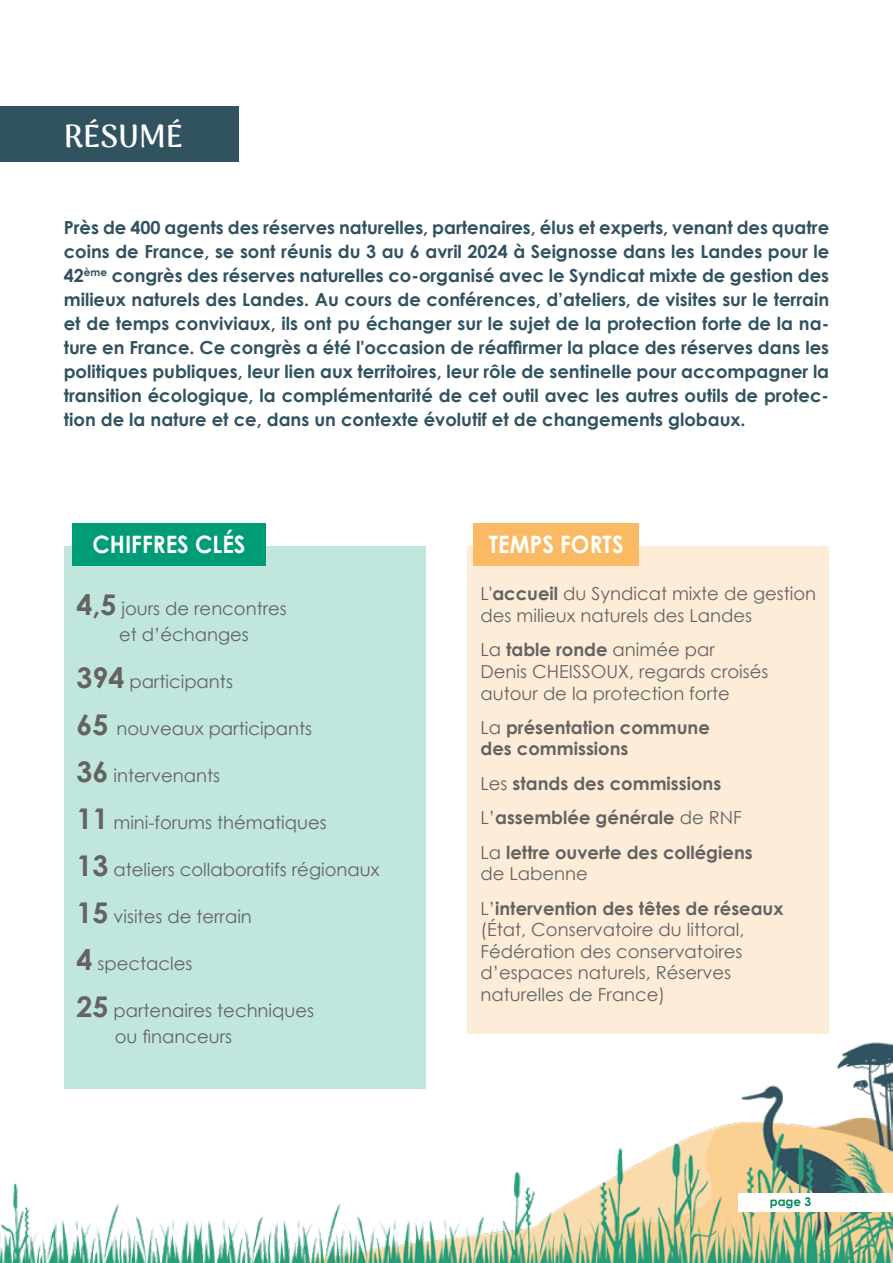
<style>
.page{position:relative;width:893px;height:1263px;background:#fff}
.page>*{position:absolute;margin:0;border:0;box-sizing:border-box;transform-origin:0 0}
.t1{font:700 31.5px "Arima Madurai";color:#fff}
.t2{font:700 24px "Century Gothic";color:#fff;scale:.93 1}
.t3{font:700 18px/24px "Century Gothic";color:#31525f;text-align:justify}
.t4{font:18px/21.6px "Century Gothic";color:#646363}
.t5{font:700 18px/34.3px "Century Gothic";color:#646363}
.t6{font:700 12px "Century Gothic";color:#00885b}
.s1{font-weight:700;font-size:28.5px}
.s2{font-weight:700}
.s3{font-weight:400}
</style>
<div class="page">
<img style="left:0;top:1039px;width:893px;height:224px">
<div style="left:739px;top:1194px;width:154px;height:18px;background:#fff"></div>
<div style="left:468px;top:546px;width:361px;height:487px;background:#fdedd8"></div>
<div style="left:64px;top:546px;width:361px;height:543px;background:#c0e6dd"></div>
<div style="left:0;top:106px;width:238px;height:56px;background:#31525f"></div>
<div style="left:72px;top:523px;width:194px;height:43px;background:#009b77"></div>
<div style="left:473px;top:523px;width:166px;height:43px;background:#faba64"></div>
<h1 class="t1" style="left:64px;top:114px;width:121px">RÉSUMÉ</h1>
<p class="t3" style="left:64px;top:214px;width:767px">Près de 400 agents des réserves naturelles, partenaires, élus et experts, venant des quatre coins de France, se sont réunis du 3 au 6 avril 2024 à Seignosse dans les Landes pour le 42<sup>ème</sup> congrès des réserves naturelles co-organisé avec le Syndicat mixte de gestion des milieux naturels des Landes. Au cours de conférences, d’ateliers, de visites sur le terrain et de temps conviviaux, ils ont pu échanger sur le sujet de la protection forte de la na&shy;ture en France. Ce congrès a été l'occasion de réaffirmer la place des réserves dans les politiques publiques, leur lien aux territoires, leur rôle de sentinelle pour accompagner la transition écologique, la complémentarité de cet outil avec les autres outils de protec&shy;tion de la nature et ce, dans un contexte évolutif et de changements globaux.</p>
<h2 class="t2" style="left:92px;top:526px;width:166px">CHIFFRES CLÉS</h2>
<p class="t4" style="left:77px;top:595px;width:212px;line-height:26.2px;text-align:center"><span class="s1">4,5</span> jours de rencontres et d’échanges</p>
<p class="t4" style="left:77px;top:670px;width:158px"><span class="s1">394</span> participants</p>
<p class="t4" style="left:77px;top:717px;width:237px"><span class="s1">65</span> nouveaux participants</p>
<p class="t4" style="left:77px;top:764px;width:145px"><span class="s1">36</span> intervenants</p>
<p class="t4" style="left:77px;top:811px;width:252px"><span class="s1">11</span> mini-forums thématiques</p>
<p class="t4" style="left:77px;top:858px;width:304px"><span class="s1">13</span> ateliers collaboratifs régionaux</p>
<p class="t4" style="left:77px;top:905px;width:177px"><span class="s1">15</span> visites de terrain</p>
<p class="t4" style="left:77px;top:952px;width:117px"><span class="s1">4</span> spectacles</p>
<p class="t4" style="left:115px;top:997px;width:201px;line-height:26.2px;text-indent:-38px"><span class="s1">25</span> partenaires techniques ou financeurs</p>
<h2 class="t2" style="left:489px;top:526px;width:146px">TEMPS FORTS</h2>
<p class="t4" style="left:480px;top:583px;width:337px">L'<span class="s2">accueil</span> du Syndicat mixte de gestion des milieux naturels des Landes</p>
<p class="t4" style="left:480px;top:639px;width:289px">La <span class="s2">table ronde</span> animée par<br>Denis CHEISSOUX, regards croisés autour de la protection forte</p>
<p class="t5" style="left:480px;top:716px;width:231px;line-height:21.6px"><span class="s3">La</span> présentation commune des commissions</p>
<p class="t5" style="left:480px;top:765px;width:274px"><span class="s3">Les</span> stands des commissions<br><span class="s3">L’</span>assemblée générale <span class="s3">de RNF<br>La</span> lettre ouverte des collégiens</p>
<p class="t5" style="left:480px;top:856px;width:304px"><span class="s3">de Labenne<br>L’</span>intervention des têtes de réseaux</p>
<p class="t4" style="left:480px;top:918px;width:265px">(État, Conservatoire du littoral,<br>Fédération des conservatoires d’espaces naturels, Réserves naturelles de France)</p>
<p class="t6" style="left:770px;top:1192px;width:43px">page 3</p>
</div>
